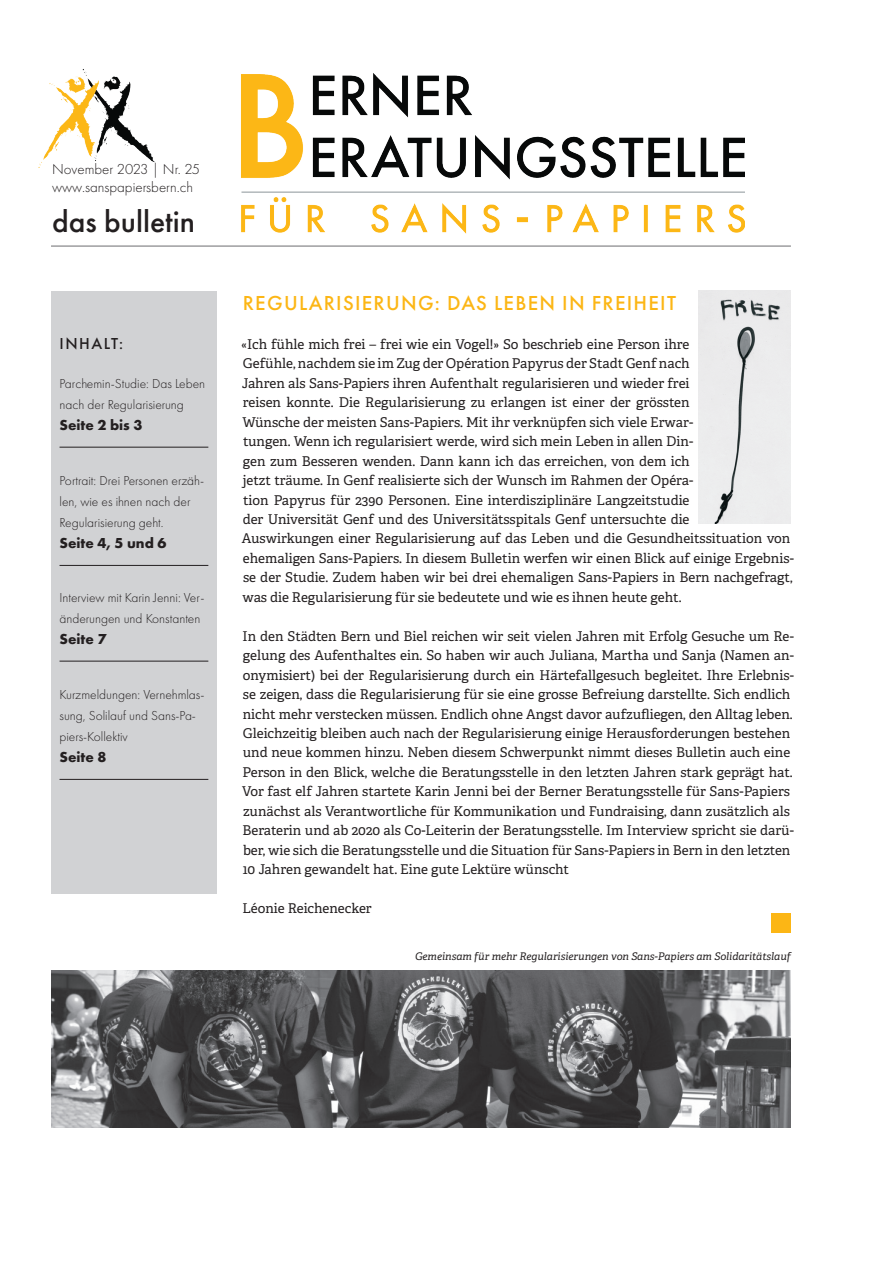
<style>
.page{position:relative;width:893px;height:1263px;background:#fff}
.page>*{position:absolute;margin:0;border:0;box-sizing:border-box;transform-origin:0 0}
.t1{font:500 31.5px "Futura PT";color:#231f20}
.t2{font:500 21px "Futura PT";letter-spacing:.06em;color:#fcb615}
.t3{font:500 16.5px "Futura PT";letter-spacing:.09em;color:#231f20}
.t4{font:300 15px/18px "Futura PT";color:#231f20}
.t5{font:700 15px "Futura PT";color:#231f20}
.t6{font:13.5px/19.5px "Adelle";color:#231f20}
.t7{font:300 13.5px/21px "Futura PT";color:#231f20}
.t8{font:italic 10.5px "Adelle";color:#231f20}
</style>
<div class="page">
<hr style="left:51px;top:246px;width:740px;height:1px;background:#6c6d70">
<img style="left:241px;top:73px;width:503px;height:161px">
<img style="left:38px;top:69px;width:117px;height:99px">
<img style="left:51px;top:971px;width:740px;height:156px">
<div style="left:771px;top:913px;width:20px;height:19px;background:#fcb615"></div>
<div style="left:51px;top:290px;width:166px;height:603px;background:#d1d2d4"></div>
<hr style="left:60px;top:447px;width:148px;height:1px;background:#231f20">
<hr style="left:60px;top:565px;width:148px;height:1px;background:#231f20">
<hr style="left:60px;top:661px;width:148px;height:1px;background:#231f20">
<hr style="left:60px;top:779px;width:148px;height:1px;background:#231f20">
<img style="left:699px;top:290px;width:92px;height:234px">
<p class="t4" style="left:52px;top:160px;width:150px">November 2023 | Nr. 25 www.sanspapiersbern.ch</p>
<h1 class="t1" style="left:52px;top:203px;width:145px">das bulletin</h1>
<p class="t3" style="left:60px;top:333px;width:65px">INHALT:</p>
<p class="t7" style="left:60px;top:373px;width:147px">Parchemin-Studie: Das Leben nach der Regularisierung</p>
<p class="t5" style="left:60px;top:415px;width:84px">Seite 2 bis 3</p>
<p class="t7" style="left:60px;top:470px;width:146px">Portrait: Drei Personen erzäh&shy;len, wie es ihnen nach der<br>Regularisierung geht.</p>
<p class="t5" style="left:60px;top:533px;width:108px">Seite 4, 5 und 6</p>
<p class="t7" style="left:60px;top:587px;width:146px">Interview mit Karin Jenni: Ver&shy;änderungen und Konstanten</p>
<p class="t5" style="left:60px;top:629px;width:48px">Seite 7</p>
<p class="t7" style="left:60px;top:684px;width:146px">Kurzmeldungen: Vernehmlas&shy;sung, Solilauf und Sans-Pa&shy;piers-Kollektiv</p>
<p class="t5" style="left:60px;top:747px;width:48px">Seite 8</p>
<h2 class="t2" style="left:243px;top:290px;width:435px">REGULARISIERUNG: DAS LEBEN IN FREIHEIT</h2>
<p class="t6" style="left:241px;top:334px;width:554px">«Ich fühle mich frei – frei wie ein Vogel!» So beschrieb eine Person ihre<br>Gefühle, nachdem sie im Zug der Opération Papyrus der Stadt Genf nach<br>Jahren als Sans-Papiers ihren Aufenthalt regularisieren und wieder frei<br>reisen konnte. Die Regularisierung zu erlangen ist einer der grössten<br>Wünsche der meisten Sans-Papiers. Mit ihr verknüpfen sich viele Erwar-<br>tungen. Wenn ich regularisiert werde, wird sich mein Leben in allen Din-<br>gen zum Besseren wenden. Dann kann ich das erreichen, von dem ich<br>jetzt träume. In Genf realisierte sich der Wunsch im Rahmen der Opéra-<br>tion Papyrus für 2390 Personen. Eine interdisziplinäre Langzeitstudie<br>der Universität Genf und des Universitätsspitals Genf untersuchte die<br>Auswirkungen einer Regularisierung auf das Leben und die Gesundheitssituation von ehemaligen Sans-Papiers. In diesem Bulletin werfen wir einen Blick auf einige Ergebnis&shy;se der Studie. Zudem haben wir bei drei ehemaligen Sans-Papiers in Bern nachgefragt, was die Regularisierung für sie bedeutete und wie es ihnen heute geht.</p>
<p class="t6" style="left:242px;top:626px;width:553px">In den Städten Bern und Biel reichen wir seit vielen Jahren mit Erfolg Gesuche um Re&shy;gelung des Aufenthaltes ein. So haben wir auch Juliana, Martha und Sanja (Namen an&shy;onymisiert) bei der Regularisierung durch ein Härtefallgesuch begleitet. Ihre Erlebnis&shy;se zeigen, dass die Regularisierung für sie eine grosse Befreiung darstellte. Sich endlich nicht mehr verstecken müssen. Endlich ohne Angst davor aufzufliegen, den Alltag leben.<br>Gleichzeitig bleiben auch nach der Regularisierung einige Herausforderungen bestehen und neue kommen hinzu. Neben diesem Schwerpunkt nimmt dieses Bulletin auch eine Person in den Blick, welche die Beratungsstelle in den letzten Jahren stark geprägt hat.<br>Vor fast elf Jahren startete Karin Jenni bei der Berner Beratungsstelle für Sans-Papiers zunächst als Verantwortliche für Kommunikation und Fundraising, dann zusätzlich als Beraterin und ab 2020 als Co-Leiterin der Beratungsstelle. Im Interview spricht sie darü&shy;ber, wie sich die Beratungsstelle und die Situation für Sans-Papiers in Bern in den letzten 10 Jahren gewandelt hat. Eine gute Lektüre wünscht</p>
<p class="t6" style="left:242px;top:899px;width:131px">Léonie Reichenecker</p>
<p class="t8" style="left:415px;top:949px;width:377px">Gemeinsam für mehr Regularisierungen von Sans-Papiers am Solidaritätslauf</p>
</div>
